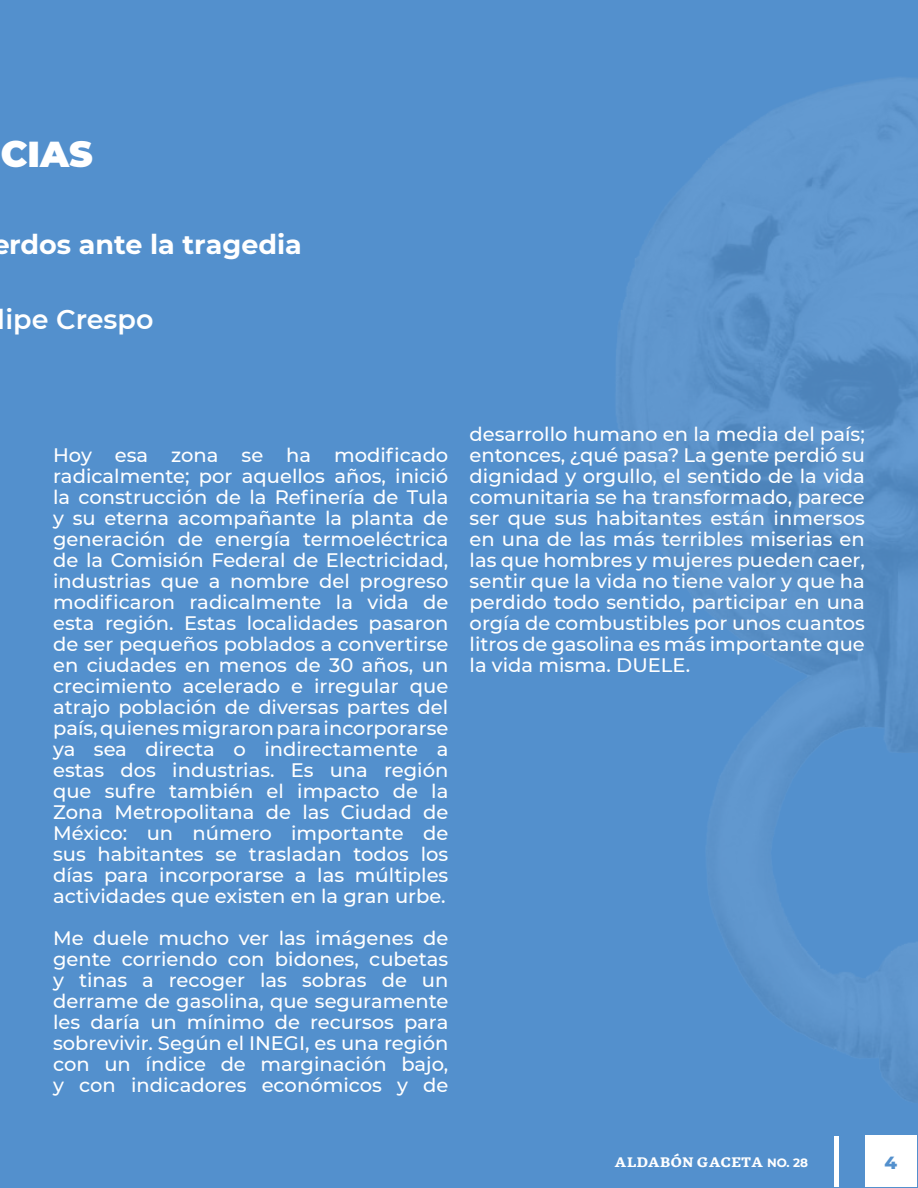
<style>
.page{position:relative;width:918px;height:1188px;background:#fff}
.page>*{position:absolute;margin:0;border:0;box-sizing:border-box;transform-origin:0 0}
.t1{font:900 36px "Montserrat";color:#fff}
.t2{font:700 27px "Montserrat";color:#fff}
.t3{font:600 27px "Montserrat";color:#fff}
.t4{font:500 19.5px/21px "Montserrat";color:#fff;text-align:justify}
.t5{font:800 18px "Montserrat";color:#5390cd}
.t6{font:700 12px "GMX";color:#fff}
.s1{font-family:"Montserrat"}
</style>
<div class="page">
<div style="left:0;top:1px;width:918px;height:1187px;background:#5390cd"></div>
<div style="left:865px;top:1135px;width:51px;height:51px;background:#fff"></div>
<img style="left:616px;top:78px;width:302px;height:1023px">
<div style="left:834px;top:1136px;width:5px;height:50px;background:#fff"></div>
<h1 class="t1" style="left:1px;top:127px;width:94px">CIAS</h1>
<h2 class="t2" style="left:-8px;top:224px;width:311px">erdos ante la tragedia</h2>
<h2 class="t3" style="left:-2px;top:300px;width:157px">lipe Crespo</h2>
<p class="t4" style="left:53px;top:444px;width:397px">Hoy esa zona se ha modificado radicalmente; por aquellos años, inició la construcción de la Refinería de Tula y su eterna acompañante la planta de generación de energía termoeléctrica de la Comisión Federal de Electricidad, industrias que a nombre del progreso modificaron radicalmente la vida de esta región. Estas localidades pasaron de ser pequeños poblados a convertirse en ciudades en menos de 30 años, un crecimiento acelerado e irregular que atrajo población de diversas partes del país, quienes migraron para incorporarse ya sea directa o indirectamente a estas dos industrias. Es una región que sufre también el impacto de la Zona Metropolitana de las Ciudad de México: un número importante de sus habitantes se trasladan todos los días para incorporarse a las múltiples actividades que existen en la gran urbe.</p>
<p class="t4" style="left:53px;top:927px;width:397px">Me duele mucho ver las imágenes de gente corriendo con bidones, cubetas y tinas a recoger las sobras de un derrame de gasolina, que seguramente les daría un mínimo de recursos para sobrevivir. Según el INEGI, es una región con un índice de marginación bajo, y con indicadores económicos y de</p>
<p class="t4" style="left:470px;top:423px;width:397px">desarrollo humano en la media del país; entonces, ¿qué pasa? La gente perdió su dignidad y orgullo, el sentido de la vida comunitaria se ha transformado, parece ser que sus habitantes están inmersos en una de las más terribles miserias en las que hombres y mujeres pueden caer, sentir que la vida no tiene valor y que ha perdido todo sentido, participar en una orgía de combustibles por unos cuantos litros de gasolina es más importante que la vida misma. DUELE.</p>
<p class="t6" style="left:615px;top:1154px;width:195px">ALDABÓN GACETA <span class="s1">NO. 28</span></p>
<p class="t5" style="left:884px;top:1150px;width:14px">4</p>
</div>
